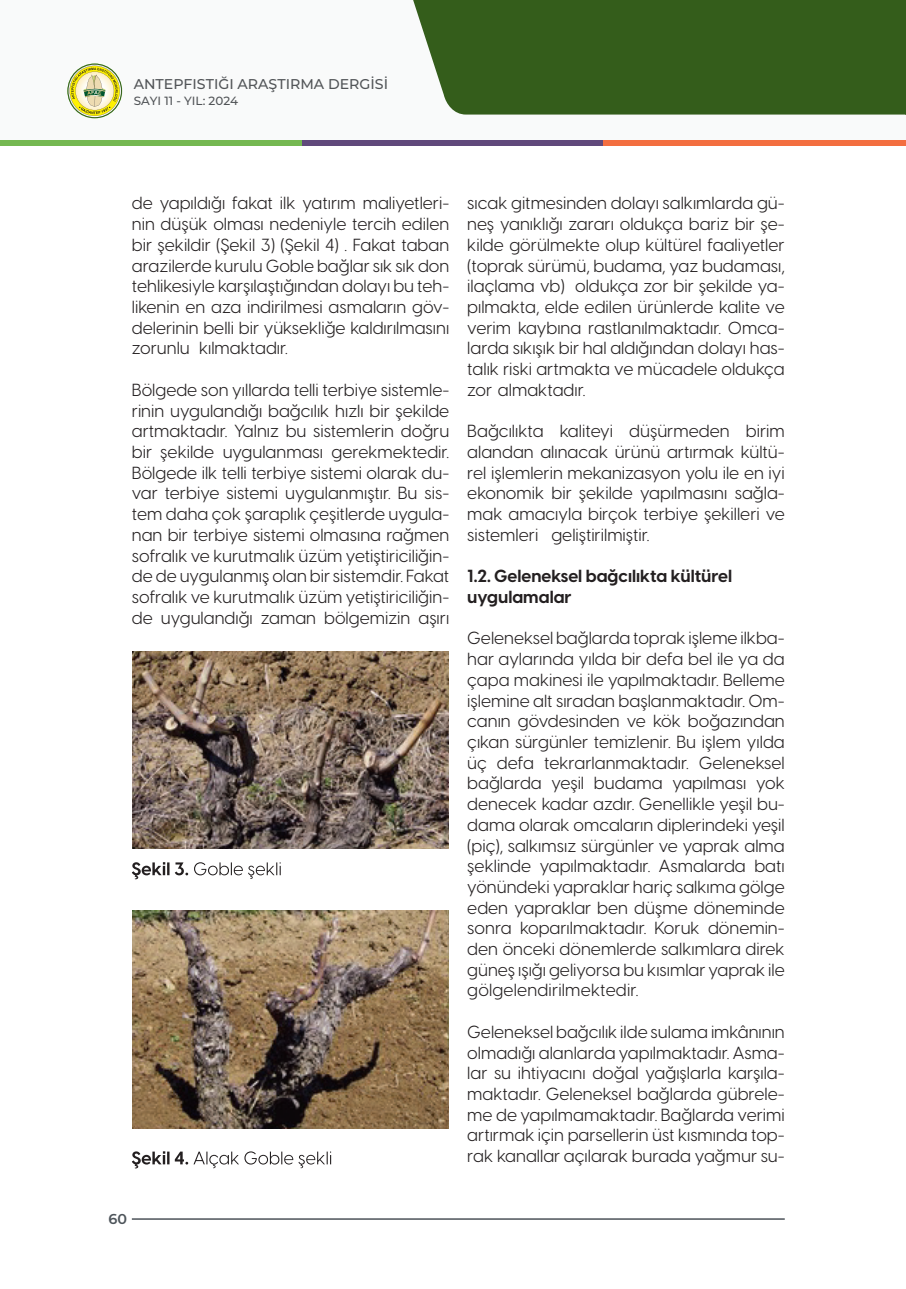
<style>
.page{position:relative;width:906px;height:1289px;background:#fff}
.page>*{position:absolute;margin:0;border:0;box-sizing:border-box;transform-origin:0 0}
.t1{font:17.25px/20.7px "Visby CF";color:#231f20;text-align:justify}
.t2{font:700 17.25px/20.7px "Visby CF";color:#231f20}
.t3{font:600 14.25px "Montserrat";color:#4d545a}
.t4{font:500 14.1px "Montserrat";color:#515457}
.t5{font:500 11.85px "Montserrat";color:#515457}
</style>
<div class="page">
<div style="left:0;top:0;width:906px;height:140px;background:#f9fafa"></div>
<div style="left:302px;top:140px;width:302px;height:6px;background:#60497b"></div>
<div style="left:604px;top:140px;width:302px;height:6px;background:#f36e40"></div>
<div style="left:0;top:140px;width:302px;height:6px;background:#75b851"></div>
<div style="left:413px;top:0;width:492px;height:115px;background:#345d1b"></div>
<svg style="left:68px;top:65px;width:53px;height:52px"></svg>
<svg style="left:70px;top:66px;width:50px;height:50px"></svg>
<svg style="left:905px;top:0;width:1px;height:115px"></svg>
<hr style="left:132px;top:1218px;width:652px;height:1px;background:#4d545a">
<img style="left:133px;top:651px;width:315px;height:197px">
<img style="left:133px;top:910px;width:315px;height:218px">
<svg style="left:132px;top:862px;width:149px;height:17px"></svg>
<svg style="left:132px;top:1151px;width:199px;height:17px"></svg>
<p class="t4" style="left:134px;top:75px;width:256px">ANTEPFISTIĞI ARAŞTIRMA DERGİSİ</p>
<p class="t5" style="left:134px;top:92px;width:106px">SAYI 11 - YIL: 2024</p>
<p class="t1" style="left:132px;top:193px;width:319px">de yapıldığı fakat ilk yatırım maliyetleri&shy;nin düşük olması nedeniyle tercih edilen bir şekildir (Şekil 3) (Şekil 4) . Fakat taban arazilerde kurulu Goble bağlar sık sık don tehlikesiyle karşılaştığından dolayı bu teh&shy;likenin en aza indirilmesi asmaların göv&shy;delerinin belli bir yüksekliğe kaldırılmasını zorunlu kılmaktadır.</p>
<p class="t1" style="left:132px;top:379px;width:319px">Bölgede son yıllarda telli terbiye sistemle&shy;rinin uygulandığı bağcılık hızlı bir şekilde artmaktadır. Yalnız bu sistemlerin doğru bir şekilde uygulanması gerekmektedir.<br>Bölgede ilk telli terbiye sistemi olarak du&shy;var terbiye sistemi uygulanmıştır. Bu sis&shy;tem daha çok şaraplık çeşitlerde uygula&shy;nan bir terbiye sistemi olmasına rağmen sofralık ve kurutmalık üzüm yetiştiriciliğin&shy;de de uygulanmış olan bir sistemdir. Fakat sofralık ve kurutmalık üzüm yetiştiriciliğin&shy;de uygulandığı zaman bölgemizin aşırı</p>
<p class="t1" style="left:467px;top:193px;width:319px">sıcak gitmesinden dolayı salkımlarda gü&shy;neş yanıklığı zararı oldukça bariz bir şe&shy;kilde görülmekte olup kültürel faaliyetler (toprak sürümü, budama, yaz budaması, ilaçlama vb) oldukça zor bir şekilde ya&shy;pılmakta, elde edilen ürünlerde kalite ve verim kaybına rastlanılmaktadır. Omca&shy;larda sıkışık bir hal aldığından dolayı has&shy;talık riski artmakta ve mücadele oldukça zor almaktadır.</p>
<p class="t1" style="left:467px;top:421px;width:319px">Bağcılıkta kaliteyi düşürmeden birim alandan alınacak ürünü artırmak kültü&shy;rel işlemlerin mekanizasyon yolu ile en iyi ekonomik bir şekilde yapılmasını sağla&shy;mak amacıyla birçok terbiye şekilleri ve sistemleri geliştirilmiştir.</p>
<p class="t2" style="left:467px;top:566px;width:266px">1.2. Geleneksel bağcılıkta kültürel uygulamalar</p>
<p class="t1" style="left:467px;top:628px;width:319px">Geleneksel bağlarda toprak işleme ilkba&shy;har aylarında yılda bir defa bel ile ya da çapa makinesi ile yapılmaktadır. Belleme işlemine alt sıradan başlanmaktadır. Om&shy;canın gövdesinden ve kök boğazından çıkan sürgünler temizlenir. Bu işlem yılda üç defa tekrarlanmaktadır. Geleneksel bağlarda yeşil budama yapılması yok denecek kadar azdır. Genellikle yeşil bu&shy;dama olarak omcaların diplerindeki yeşil (piç), salkımsız sürgünler ve yaprak alma şeklinde yapılmaktadır. Asmalarda batı yönündeki yapraklar hariç salkıma gölge eden yapraklar ben düşme döneminde sonra koparılmaktadır. Koruk dönemin&shy;den önceki dönemlerde salkımlara direk güneş ışığı geliyorsa bu kısımlar yaprak ile gölgelendirilmektedir.</p>
<p class="t1" style="left:467px;top:1021px;width:319px">Geleneksel bağcılık ilde sulama imkânının olmadığı alanlarda yapılmaktadır. Asma&shy;lar su ihtiyacını doğal yağışlarla karşıla&shy;maktadır. Geleneksel bağlarda gübrele&shy;me de yapılmamaktadır. Bağlarda verimi artırmak için parsellerin üst kısmında top&shy;rak kanallar açılarak burada yağmur su-</p>
<p class="t3" style="left:109px;top:1208px;width:20px">60</p>
</div>
